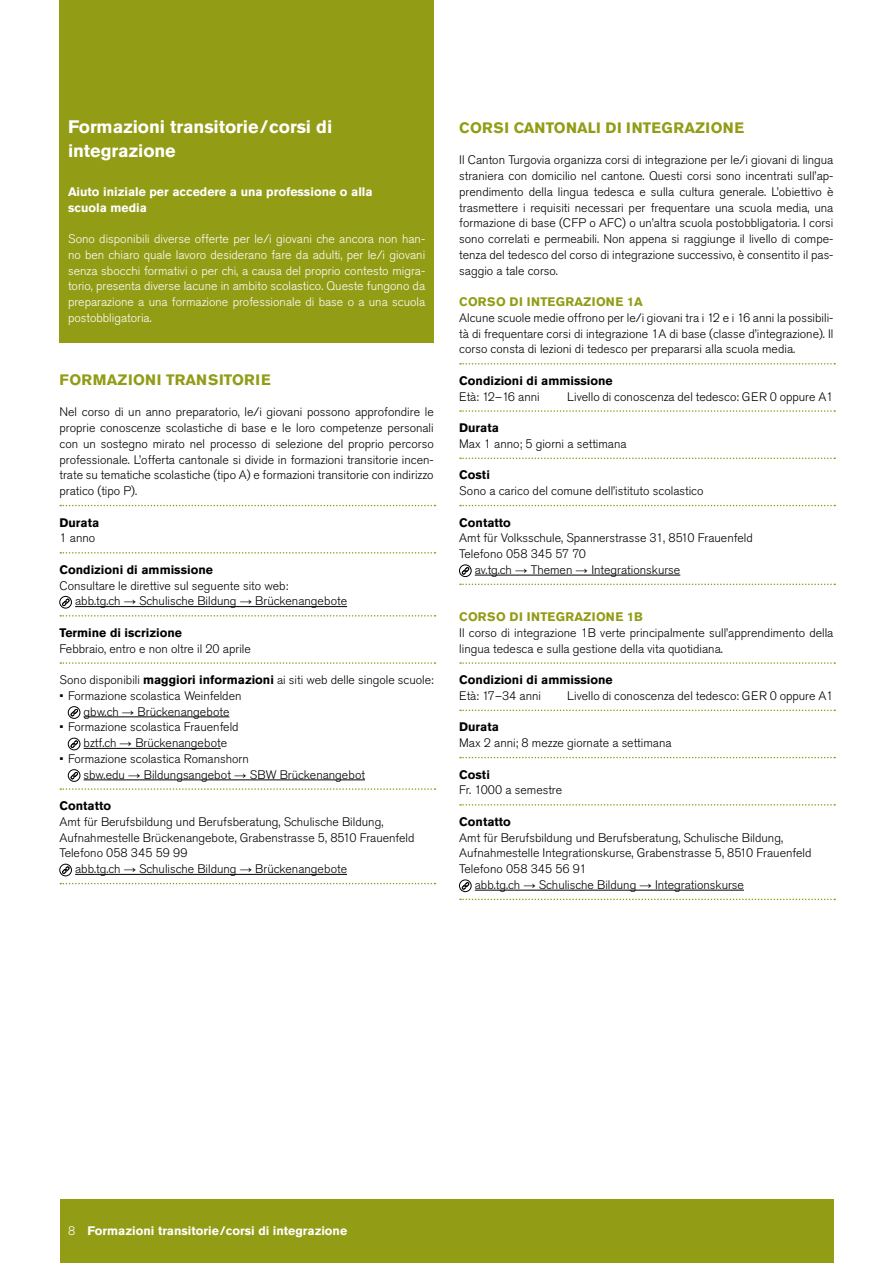
<style>
.page{position:relative;width:893px;height:1263px;background:#fff}
.page>*{position:absolute;margin:0;border:0;box-sizing:border-box;transform-origin:0 0}
.t1{font:700 18px/24px "Akzidenz Grotesk Pro";letter-spacing:-.005em;color:#fff}
.t2{font:700 15px "Akzidenz Grotesk Pro";letter-spacing:.01em;color:#929c15}
.t3{font:700 15px "Akzidenz Grotesk Pro";letter-spacing:.03em;color:#929c15}
.t4{font:300 12.3px/15.8px "Akzidenz Grotesk Pro";color:#000}
.t5{font:300 12.3px/15.8px "Akzidenz Grotesk Pro";color:#fff;text-align:justify}
.t6{font:700 12.3px "Akzidenz Grotesk Pro";color:#000}
.t7{font:700 12.3px/15.8px "Akzidenz Grotesk Pro";color:#fff}
.t8{font:700 12.3px "Akzidenz Grotesk Pro";letter-spacing:.03em;color:#929c15}
.s1{font-family:"Arial";font-weight:400}
.s2{font-weight:700}
.s3{font-weight:300}
</style>
<div class="page">
<div style="left:60px;top:0;width:374px;height:343px;background:#929c15"></div>
<hr style="left:75px;top:606px;width:272px;height:1px;background:#000">
<hr style="left:84px;top:716px;width:145px;height:1px;background:#000">
<hr style="left:84px;top:748px;width:137px;height:1px;background:#000">
<hr style="left:84px;top:779px;width:281px;height:1px;background:#000">
<hr style="left:75px;top:874px;width:272px;height:1px;background:#000">
<svg style="left:60px;top:505px;width:375px;height:1px"></svg>
<svg style="left:60px;top:552px;width:375px;height:2px"></svg>
<div style="left:60px;top:596px;width:12px;height:12px;border:1px solid #000;border-radius:50%"></div>
<svg style="left:62px;top:599px;width:8px;height:7px"></svg>
<svg style="left:60px;top:615px;width:375px;height:2px"></svg>
<svg style="left:60px;top:662px;width:375px;height:2px"></svg>
<div style="left:68px;top:706px;width:12px;height:13px;border:1px solid #000;border-radius:50%"></div>
<svg style="left:71px;top:709px;width:7px;height:7px"></svg>
<div style="left:68px;top:738px;width:12px;height:12px;border:1px solid #000;border-radius:50%"></div>
<svg style="left:71px;top:740px;width:7px;height:8px"></svg>
<div style="left:68px;top:769px;width:12px;height:13px;border:1px solid #000;border-radius:50%"></div>
<svg style="left:71px;top:772px;width:7px;height:7px"></svg>
<svg style="left:60px;top:788px;width:375px;height:2px"></svg>
<div style="left:60px;top:864px;width:12px;height:12px;border:1px solid #000;border-radius:50%"></div>
<svg style="left:62px;top:866px;width:8px;height:8px"></svg>
<svg style="left:60px;top:883px;width:375px;height:1px"></svg>
<hr style="left:475px;top:575px;width:205px;height:1px;background:#000">
<hr style="left:475px;top:890px;width:269px;height:1px;background:#000">
<svg style="left:460px;top:363px;width:375px;height:2px"></svg>
<svg style="left:460px;top:410px;width:375px;height:2px"></svg>
<svg style="left:460px;top:458px;width:375px;height:1px"></svg>
<svg style="left:460px;top:505px;width:375px;height:1px"></svg>
<div style="left:459px;top:565px;width:12px;height:12px;border:1px solid #000;border-radius:50%"></div>
<svg style="left:462px;top:567px;width:7px;height:8px"></svg>
<svg style="left:460px;top:584px;width:375px;height:1px"></svg>
<svg style="left:460px;top:662px;width:375px;height:2px"></svg>
<svg style="left:460px;top:710px;width:375px;height:1px"></svg>
<svg style="left:460px;top:757px;width:375px;height:1px"></svg>
<svg style="left:460px;top:804px;width:375px;height:2px"></svg>
<div style="left:459px;top:880px;width:12px;height:12px;border:1px solid #000;border-radius:50%"></div>
<svg style="left:462px;top:882px;width:7px;height:8px"></svg>
<svg style="left:460px;top:899px;width:375px;height:1px"></svg>
<div style="left:60px;top:1199px;width:773px;height:64px;background:#929c15"></div>
<h1 class="t1" style="left:68px;top:114px;width:266px">Formazioni transitorie/corsi di integrazione</h1>
<p class="t7" style="left:68px;top:183px;width:306px">Aiuto iniziale per accedere a una professione o alla scuola media</p>
<p class="t5" style="left:68px;top:231px;width:359px">Sono disponibili diverse offerte per le/i giovani che ancora non han&shy;no ben chiaro quale lavoro desiderano fare da adulti, per le/i giovani senza sbocchi formativi o per chi, a causa del proprio contesto migra&shy;torio, presenta diverse lacune in ambito scolastico. Queste fungono da preparazione a una formazione professionale di base o a una scuola postobbligatoria.</p>
<p class="t3" style="left:60px;top:370px;width:213px">FORMAZIONI TRANSITORIE</p>
<p class="t4" style="left:60px;top:404px;width:376px;text-align:justify">Nel corso di un anno preparatorio, le/i giovani possono approfondire le proprie conoscenze scolastiche di base e le loro competenze personali con un sostegno mirato nel processo di selezione del proprio percorso professionale. L’offerta cantonale si divide in formazioni transitorie incen&shy;trate su tematiche scolastiche (tipo A) e formazioni transitorie con indirizzo pratico (tipo P).</p>
<p class="t6" style="left:60px;top:514px;width:41px">Durata</p>
<p class="t4" style="left:60px;top:530px;width:37px">1 anno</p>
<p class="t6" style="left:60px;top:561px;width:155px">Condizioni di ammissione</p>
<p class="t4" style="left:75px;top:577px;width:273px;text-indent:-16px">Consultare le direttive sul seguente sito web:<br>abb.tg.ch <span class="s1">→</span> Schulische Bildung <span class="s1">→</span> Brückenangebote</p>
<p class="t6" style="left:60px;top:624px;width:124px">Termine di iscrizione</p>
<p class="t4" style="left:60px;top:640px;width:193px">Febbraio, entro e non oltre il 20 aprile</p>
<p class="t4" style="left:60px;top:672px;width:376px">Sono disponibili <span class="s2">maggiori informazioni</span> ai siti web delle singole scuole:</p>
<p class="t4" style="left:84px;top:688px;width:159px;text-indent:-24px">• Formazione scolastica Weinfelden gbw.ch <span class="s1">→</span> Brückenangebote</p>
<p class="t4" style="left:84px;top:719px;width:157px;text-indent:-24px">• Formazione scolastica Frauenfeld bztf.ch <span class="s1">→</span> Brückenangebote</p>
<p class="t4" style="left:84px;top:751px;width:283px;text-indent:-24px">• Formazione scolastica Romanshorn<br>sbw.edu <span class="s1">→</span> Bildungsangebot <span class="s1">→</span> SBW Brückenangebot</p>
<p class="t6" style="left:60px;top:798px;width:53px">Contatto</p>
<p class="t4" style="left:60px;top:814px;width:325px">Amt für Berufsbildung und Berufsberatung, Schulische Bildung,</p>
<p class="t4" style="left:60px;top:829px;width:357px">Aufnahmestelle Brückenangebote, Grabenstrasse 5, 8510 Frauenfeld</p>
<p class="t4" style="left:60px;top:845px;width:130px">Telefono 058 345 59 99</p>
<p class="t4" style="left:75px;top:861px;width:273px">abb.tg.ch <span class="s1">→</span> Schulische Bildung <span class="s1">→</span> Brückenangebote</p>
<p class="t2" style="left:459px;top:118px;width:286px">CORSI CANTONALI DI INTEGRAZIONE</p>
<p class="t4" style="left:459px;top:152px;width:376px;text-align:justify">Il Canton Turgovia organizza corsi di integrazione per le/i giovani di lingua straniera con domicilio nel cantone. Questi corsi sono incentrati sull’ap&shy;prendimento della lingua tedesca e sulla cultura generale. L’obiettivo è trasmettere i requisiti necessari per frequentare una scuola media, una formazione di base (CFP o AFC) o un’altra scuola postobbligatoria. I corsi sono correlati e permeabili. Non appena si raggiunge il livello di compe&shy;tenza del tedesco del corso di integrazione successivo, è consentito il pas&shy;saggio a tale corso.</p>
<p class="t8" style="left:459px;top:294px;width:185px">CORSO DI INTEGRAZIONE 1A</p>
<p class="t4" style="left:459px;top:310px;width:376px;text-align:justify">Alcune scuole medie offrono per le/i giovani tra i 12 e i 16 anni la possibili&shy;tà di frequentare corsi di integrazione 1A di base (classe d’integrazione). Il corso consta di lezioni di tedesco per prepararsi alla scuola media.</p>
<p class="t6" style="left:459px;top:372px;width:155px">Condizioni di ammissione</p>
<p class="t4" style="left:459px;top:388px;width:82px">Età: 12–16 anni</p>
<p class="t4" style="left:567px;top:388px;width:268px">Livello di conoscenza del tedesco: GER 0 oppure A1</p>
<p class="t6" style="left:459px;top:420px;width:41px">Durata</p>
<p class="t4" style="left:459px;top:436px;width:169px">Max 1 anno; 5 giorni a settimana</p>
<p class="t6" style="left:459px;top:467px;width:32px">Costi</p>
<p class="t4" style="left:459px;top:483px;width:246px">Sono a carico del comune dell’istituto scolastico</p>
<p class="t6" style="left:459px;top:514px;width:53px">Contatto</p>
<p class="t4" style="left:459px;top:530px;width:295px">Amt für Volksschule, Spannerstrasse 31, 8510 Frauenfeld</p>
<p class="t4" style="left:459px;top:546px;width:128px">Telefono 058 345 57 70</p>
<p class="t4" style="left:475px;top:562px;width:207px">av.tg.ch <span class="s1">→</span> Themen <span class="s1">→</span> Integrationskurse</p>
<p class="t8" style="left:459px;top:609px;width:185px">CORSO DI INTEGRAZIONE 1B</p>
<p class="t4" style="left:459px;top:625px;width:376px">Il corso di integrazione 1B verte principalmente sull’apprendimento della lingua tedesca e sulla gestione della vita quotidiana.</p>
<p class="t6" style="left:459px;top:672px;width:155px">Condizioni di ammissione</p>
<p class="t4" style="left:459px;top:688px;width:83px">Età: 17–34 anni</p>
<p class="t4" style="left:567px;top:688px;width:268px">Livello di conoscenza del tedesco: GER 0 oppure A1</p>
<p class="t6" style="left:459px;top:719px;width:41px">Durata</p>
<p class="t4" style="left:459px;top:735px;width:214px">Max 2 anni; 8 mezze giornate a settimana</p>
<p class="t6" style="left:459px;top:766px;width:32px">Costi</p>
<p class="t4" style="left:459px;top:782px;width:104px">Fr. 1000 a semestre</p>
<p class="t6" style="left:459px;top:813px;width:53px">Contatto</p>
<p class="t4" style="left:459px;top:829px;width:325px">Amt für Berufsbildung und Berufsberatung, Schulische Bildung,</p>
<p class="t4" style="left:459px;top:845px;width:354px">Aufnahmestelle Integrationskurse, Grabenstrasse 5, 8510 Frauenfeld</p>
<p class="t4" style="left:459px;top:861px;width:129px">Telefono 058 345 56 91</p>
<p class="t4" style="left:475px;top:877px;width:271px">abb.tg.ch <span class="s1">→</span> Schulische Bildung <span class="s1">→</span> Integrationskurse</p>
<p class="t7" style="left:68px;top:1223px;width:281px"><span class="s3">8</span> Formazioni transitorie/corsi di integrazione</p>
</div>
